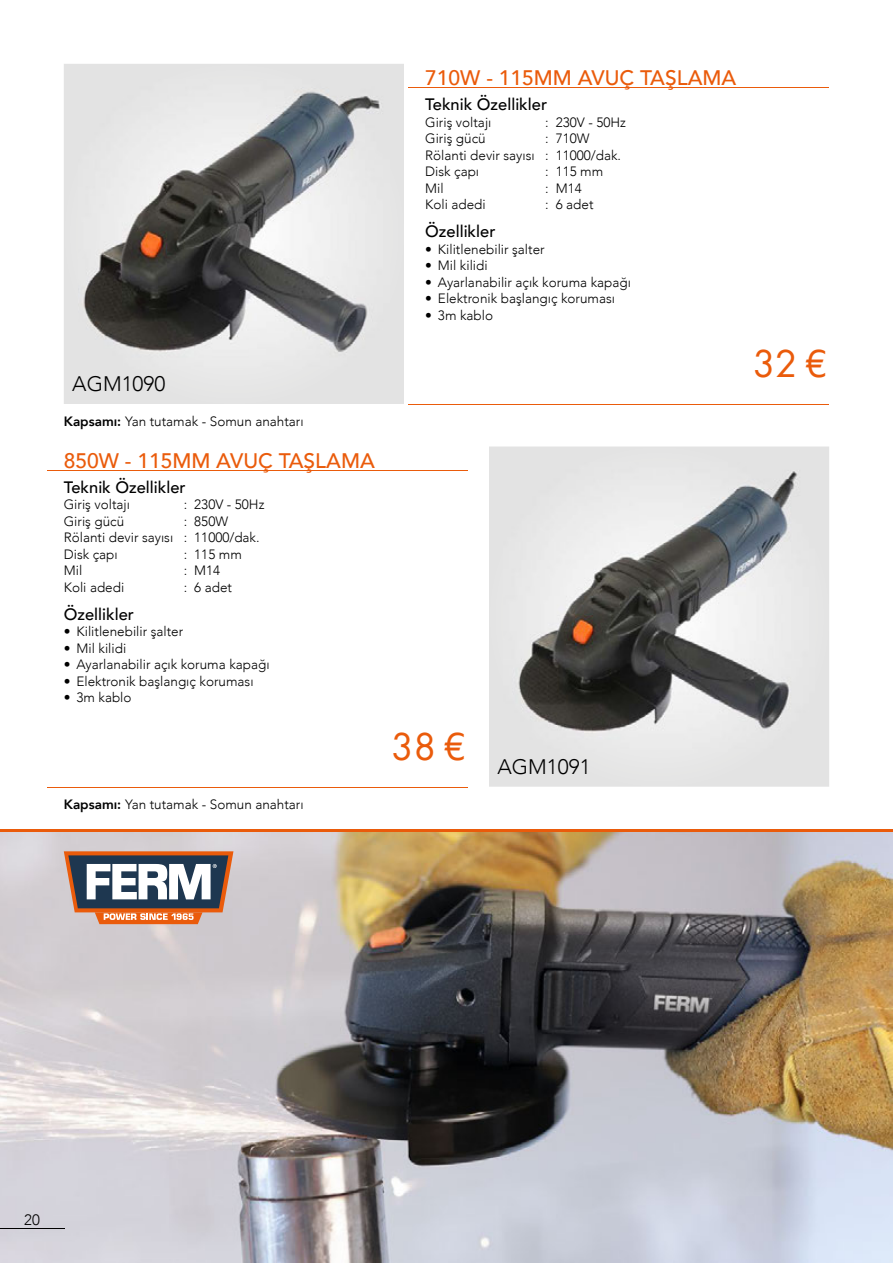
<style>
.page{position:relative;width:893px;height:1263px;background:#fff}
.page>*{position:absolute;margin:0;border:0;box-sizing:border-box;transform-origin:0 0}
.t1{font:36px "Futura";color:#ea5b0b}
.t2{font:500 21px "Avenir";color:#ea5b0b}
.t3{font:300 21px "Avenir";color:#000}
.t4{font:500 16.5px "Avenir";color:#000}
.t5{font:300 15px "Avenir";color:#000}
.t6{font:300 13.5px/16.5px "Avenir";color:#000}
.s1{font-weight:800}
</style>
<div class="page">
<hr style="left:408px;top:87px;width:421px;height:1px;background:#ea5b0b">
<hr style="left:408px;top:404px;width:421px;height:1px;background:#ea5b0b">
<div style="left:64px;top:64px;width:340px;height:340px;background:#e3e3e3"></div>
<img style="left:79px;top:80px;width:310px;height:289px">
<hr style="left:47px;top:470px;width:420px;height:1px;background:#ea5b0b">
<hr style="left:47px;top:787px;width:420px;height:1px;background:#ea5b0b">
<div style="left:489px;top:446px;width:340px;height:341px;background:#e3e3e3"></div>
<img style="left:504px;top:462px;width:310px;height:290px">
<img style="left:0;top:831px;width:893px;height:432px">
<svg style="left:64px;top:851px;width:169px;height:73px"></svg>
<hr style="left:0;top:829px;width:893px;height:2px;background:#ea5b0b">
<hr style="left:0;top:1228px;width:64px;height:1px;background:#000">
<h2 class="t2" style="left:425px;top:59px;width:312px">710W - 115MM AVUÇ TAŞLAMA</h2>
<p class="t4" style="left:425px;top:90px;width:123px">Teknik Özellikler</p>
<p class="t6" style="left:425px;top:114px;width:68px">Giriş voltajı</p>
<p class="t6" style="left:545px;top:114px;width:82px">: 230V - 50Hz</p>
<p class="t6" style="left:425px;top:130px;width:62px">Giriş gücü</p>
<p class="t6" style="left:425px;top:130px;width:197px;text-indent:120px">: 710W<br>Rölanti devir sayısı : 11000/dak.<br>Disk çapı</p>
<p class="t6" style="left:545px;top:163px;width:60px">: 115 mm</p>
<p class="t6" style="left:425px;top:180px;width:20px">Mil</p>
<p class="t6" style="left:545px;top:180px;width:38px">: M14</p>
<p class="t6" style="left:425px;top:196px;width:62px">Koli adedi</p>
<p class="t6" style="left:545px;top:196px;width:50px">: 6 adet</p>
<p class="t4" style="left:425px;top:217px;width:72px">Özellikler</p>
<p class="t6" style="left:425px;top:241px;width:121px">• Kilitlenebilir şalter</p>
<p class="t6" style="left:425px;top:257px;width:64px">• Mil kilidi</p>
<p class="t6" style="left:425px;top:274px;width:207px">• Ayarlanabilir açık koruma kapağı</p>
<p class="t6" style="left:425px;top:290px;width:191px">• Elektronik başlangıç koruması</p>
<p class="t6" style="left:425px;top:307px;width:69px">• 3m kablo</p>
<h2 class="t3" style="left:72px;top:371px;width:95px">AGM1090</h2>
<p class="t6" style="left:64px;top:413px;width:241px"><span class="s1">Kapsamı:</span> Yan tutamak - Somun anahtarı</p>
<h2 class="t2" style="left:64px;top:442px;width:312px">850W - 115MM AVUÇ TAŞLAMA</h2>
<p class="t4" style="left:64px;top:473px;width:123px">Teknik Özellikler</p>
<p class="t6" style="left:64px;top:496px;width:68px">Giriş voltajı</p>
<p class="t6" style="left:184px;top:496px;width:82px">: 230V - 50Hz</p>
<p class="t6" style="left:64px;top:513px;width:62px">Giriş gücü</p>
<p class="t6" style="left:64px;top:513px;width:197px;text-indent:120px">: 850W<br>Rölanti devir sayısı : 11000/dak.<br>Disk çapı</p>
<p class="t6" style="left:184px;top:546px;width:60px">: 115 mm</p>
<p class="t6" style="left:64px;top:562px;width:20px">Mil</p>
<p class="t6" style="left:184px;top:562px;width:38px">: M14</p>
<p class="t6" style="left:64px;top:579px;width:62px">Koli adedi</p>
<p class="t6" style="left:184px;top:579px;width:50px">: 6 adet</p>
<p class="t4" style="left:64px;top:600px;width:72px">Özellikler</p>
<p class="t6" style="left:64px;top:623px;width:121px">• Kilitlenebilir şalter</p>
<p class="t6" style="left:64px;top:640px;width:64px">• Mil kilidi</p>
<p class="t6" style="left:64px;top:656px;width:207px">• Ayarlanabilir açık koruma kapağı</p>
<p class="t6" style="left:64px;top:673px;width:191px">• Elektronik başlangıç koruması</p>
<p class="t6" style="left:64px;top:689px;width:69px">• 3m kablo</p>
<p class="t6" style="left:64px;top:796px;width:241px"><span class="s1">Kapsamı:</span> Yan tutamak - Somun anahtarı</p>
<h2 class="t3" style="left:392px;top:754px;width:200px"><sup>38</sup> <sup>€</sup> AGM1091</h2>
<h1 class="t1" style="left:753px;top:341px;width:76px">32 €</h1>
<p class="t5" style="left:24px;top:1211px;width:17px">20</p>
</div>
